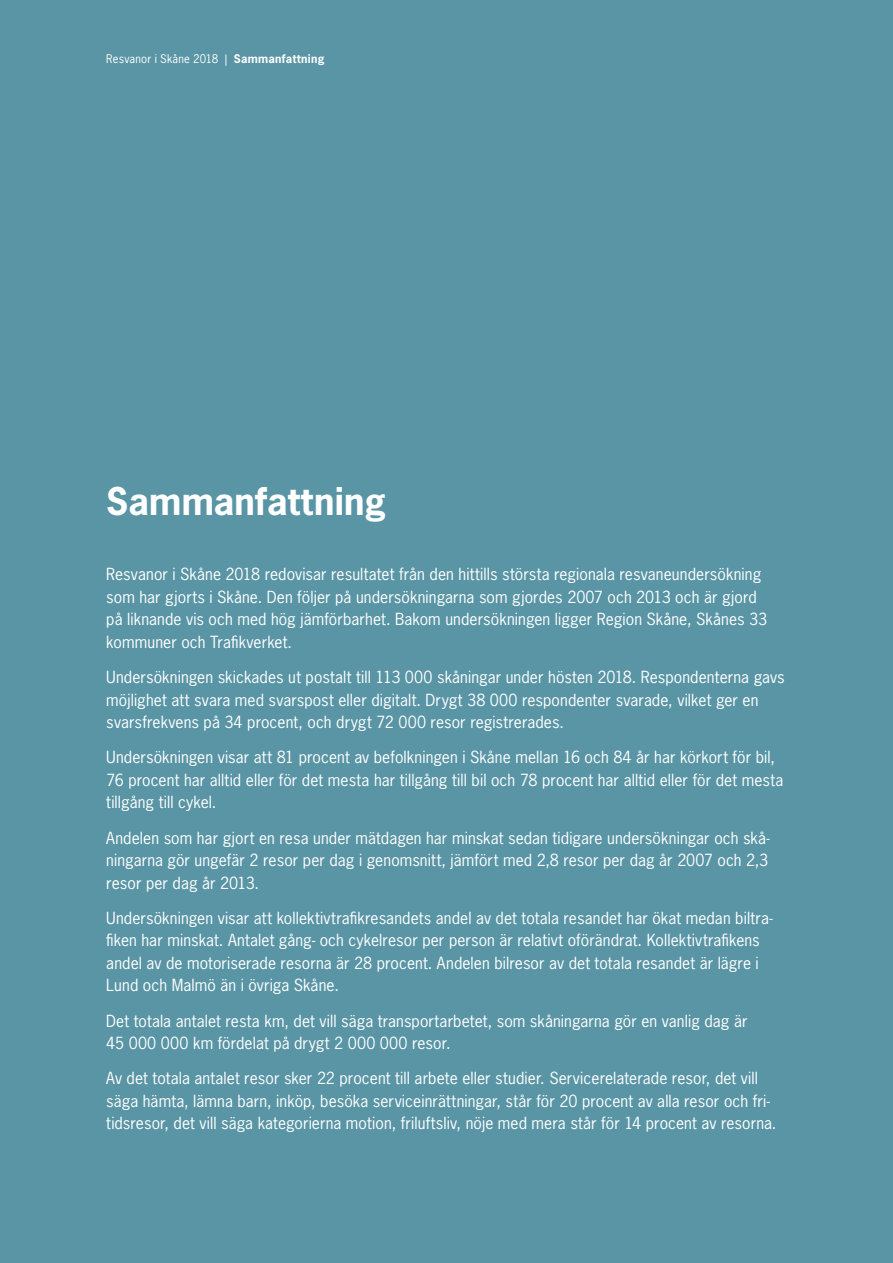
<style>
.page{position:relative;width:893px;height:1263px;background:#5995a5}
.page>*{position:absolute;margin:0;border:0;box-sizing:border-box;transform-origin:0 0}
.Rubrik_1{font:700 36px "News Gothic Std";letter-spacing:.005em;color:#fff}
.Brödtext{font:15.75px/22.5px "News Gothic Std";letter-spacing:.01em;color:#fff}
.t1{font:11.25px "News Gothic Std";letter-spacing:.02em;color:#fff}
.s1{font-weight:700}
</style>
<div class="page">
<p class="t1" style="left:106px;top:52px;width:220px">Resvanor i Skåne 2018 | <span class="s1">Sammanfattning</span></p>
<p class="Rubrik_1" style="left:106px;top:478px;width:281px">Sammanfattning</p>
<p class="Brödtext" style="left:106px;top:563px;width:662px">Resvanor i Skåne 2018 redovisar resultatet från den hittills största regionala resvaneundersökning som har gjorts i Skåne. Den följer på undersökningarna som gjordes 2007 och 2013 och är gjord på liknande vis och med hög jämförbarhet. Bakom undersökningen ligger Region Skåne, Skånes 33 kommuner och Trafikverket.</p>
<p class="Brödtext" style="left:106px;top:666px;width:680px">Undersökningen skickades ut postalt till 113 000 skåningar under hösten 2018. Respondenterna gavs möjlighet att svara med svarspost eller digitalt. Drygt 38 000 respondenter svarade, vilket ger en svarsfrekvens på 34 procent, och drygt 72 000 resor registrerades.</p>
<p class="Brödtext" style="left:106px;top:746px;width:678px">Undersökningen visar att 81 procent av befolkningen i Skåne mellan 16 och 84 år har körkort för bil,<br>76 procent har alltid eller för det mesta har tillgång till bil och 78 procent har alltid eller för det mesta tillgång till cykel.</p>
<p class="Brödtext" style="left:106px;top:826px;width:665px;text-align:justify">Andelen som har gjort en resa under mätdagen har minskat sedan tidigare undersökningar och skå&shy;ningarna gör ungefär 2 resor per dag i genomsnitt, jämfört med 2,8 resor per dag år 2007 och 2,3 resor per dag år 2013.</p>
<p class="Brödtext" style="left:106px;top:907px;width:668px">Undersökningen visar att kollektivtrafikresandets andel av det totala resandet har ökat medan biltra&shy;fiken har minskat. Antalet gång- och cykelresor per person är relativt oförändrat. Kollektivtrafikens andel av de motoriserade resorna är 28 procent. Andelen bilresor av det totala resandet är lägre i Lund och Malmö än i övriga Skåne.</p>
<p class="Brödtext" style="left:106px;top:1009px;width:643px">Det totala antalet resta km, det vill säga transportarbetet, som skåningarna gör en vanlig dag är<br>45 000 000 km fördelat på drygt 2 000 000 resor.</p>
<p class="Brödtext" style="left:106px;top:1067px;width:672px">Av det totala antalet resor sker 22 procent till arbete eller studier. Servicerelaterade resor, det vill säga hämta, lämna barn, inköp, besöka serviceinrättningar, står för 20 procent av alla resor och fri&shy;tidsresor, det vill säga kategorierna motion, friluftsliv, nöje med mera står för 14 procent av resorna.</p>
</div>
